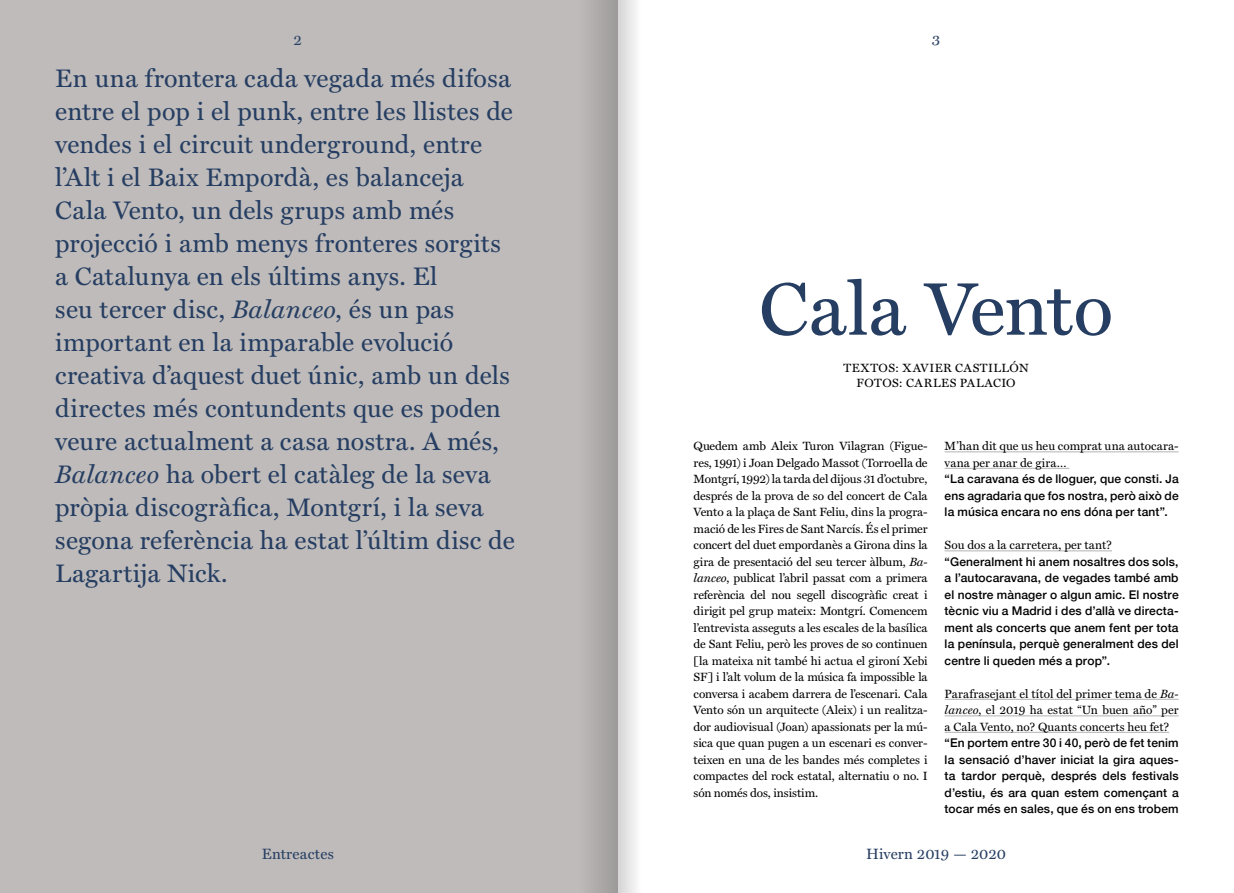
<style>
.page{position:relative;width:1234px;height:893px;background:#fff}
.page>*{position:absolute;margin:0;border:0;box-sizing:border-box;transform-origin:0 0}
.t1{font:75px "Miller Text";letter-spacing:-.005em;color:#263e62}
.t2{font:25.5px/33px "Miller Text";letter-spacing:.01em;color:#263e62}
.t3{font:15px "Miller Text";letter-spacing:.01em;color:#263e62}
.t4{font:12px/16.5px "Miller Text";letter-spacing:.01em;color:#000;text-align:justify}
.t5{font:500 12px/16.5px "Helvetica Neue";letter-spacing:.015em;color:#000;text-align:justify}
.t6{font:12px/15px "Miller Text";letter-spacing:.04em;color:#000;text-align:center}
.s1{font-style:italic}
</style>
<div class="page">
<div style="left:0;top:0;width:617px;height:893px;background:#bebbba"></div>
<hr style="left:944px;top:451px;width:234px;height:1px;background:#bebbba">
<hr style="left:944px;top:468px;width:125px;height:1px;background:#bebbba">
<hr style="left:944px;top:550px;width:167px;height:1px;background:#bebbba">
<hr style="left:944px;top:699px;width:234px;height:1px;background:#bebbba">
<hr style="left:944px;top:715px;width:234px;height:1px;background:#bebbba">
<hr style="left:944px;top:732px;width:224px;height:1px;background:#bebbba">
<div style="left:617px;top:0;width:36px;height:893px;background:linear-gradient(to right,#d8d8d8,#fff)"></div>
<div style="left:559px;top:0;width:57px;height:893px;background:linear-gradient(to right,#c5c2c1,#a29f9f)"></div>
<p class="t3" style="left:293px;top:31px;width:10px">2</p>
<p class="t3" style="left:931px;top:31px;width:10px">3</p>
<p class="t2" style="left:55px;top:62px;width:461px">En una frontera cada vegada més difosa entre el pop i el punk, entre les llistes de vendes i el circuit underground, entre l’Alt i el Baix Empordà, es balanceja Cala Vento, un dels grups amb més projecció i amb menys fronteres sorgits a Catalunya en els últims anys. El<br>seu tercer disc, <span class="s1">Balanceo</span>, és un pas important en la imparable evolució creativa d’aquest duet únic, amb un dels directes més contundents que es poden veure actualment a casa nostra. A més, <span class="s1">Balanceo</span> ha obert el catàleg de la seva pròpia discogràfica, Montgrí, i la seva segona referència ha estat l’últim disc de Lagartija Nick.</p>
<h1 class="t1" style="left:758px;top:265px;width:355px">Cala Vento</h1>
<p class="t6" style="left:843px;top:360px;width:186px">TEXTOS: XAVIER CASTILLÓN<br>FOTOS: CARLES PALACIO</p>
<p class="t4" style="left:693px;top:438px;width:235px">Quedem amb Aleix Turon Vilagran (Figue&shy;res, 1991) i Joan Delgado Massot (Torroella de Montgrí, 1992) la tarda del dijous 31 d’octubre, després de la prova de so del concert de Cala Vento a la plaça de Sant Feliu, dins la progra&shy;mació de les Fires de Sant Narcís. És el primer concert del duet empordanès a Girona dins la gira de presentació del seu tercer àlbum, <span class="s1">Ba&shy;lanceo</span>, publicat l’abril passat com a primera referència del nou segell discogràfic creat i dirigit pel grup mateix: Montgrí. Comencem l’entrevista asseguts a les escales de la basílica de Sant Feliu, però les proves de so continuen [la mateixa nit també hi actua el gironí Xebi SF] i l’alt volum de la música fa impossible la conversa i acabem darrera de l’escenari. Cala Vento són un arquitecte (Aleix) i un realitza&shy;dor audiovisual (Joan) apassionats per la mú&shy;sica que quan pugen a un escenari es conver&shy;teixen en una de les bandes més completes i compactes del rock estatal, alternatiu o no. I són només dos, insistim.</p>
<p class="t4" style="left:944px;top:438px;width:235px">M’han dit que us heu comprat una autocara&shy;vana per anar de gira…</p>
<p class="t5" style="left:944px;top:470px;width:235px">“La caravana és de lloguer, que consti. Ja ens agradaria que fos nostra, però això de la música encara no ens dóna per tant”.</p>
<p class="t4" style="left:944px;top:537px;width:169px">Sou dos a la carretera, per tant?</p>
<p class="t5" style="left:944px;top:553px;width:235px">“Generalment hi anem nosaltres dos sols, a l’autocaravana, de vegades també amb el nostre mànager o algun amic. El nostre tècnic viu a Madrid i des d’allà ve directa&shy;ment als concerts que anem fent per tota la península, perquè generalment des del centre li queden més a prop”.</p>
<p class="t4" style="left:944px;top:685px;width:235px">Parafrasejant el títol del primer tema de <span class="s1">Ba&shy;lanceo</span>, el 2019 ha estat “Un buen año” per a Cala Vento, no? Quants concerts heu fet?</p>
<p class="t5" style="left:944px;top:734px;width:235px">“En portem entre 30 i 40, però de fet tenim la sensació d’haver iniciat la gira aques&shy;ta tardor perquè, després dels festivals d’estiu, és ara quan estem començant a tocar més en sales, que és on ens trobem</p>
<p class="t3" style="left:262px;top:845px;width:73px">Entreactes</p>
<p class="t3" style="left:866px;top:845px;width:141px">Hivern 2019 — 2020</p>
</div>
